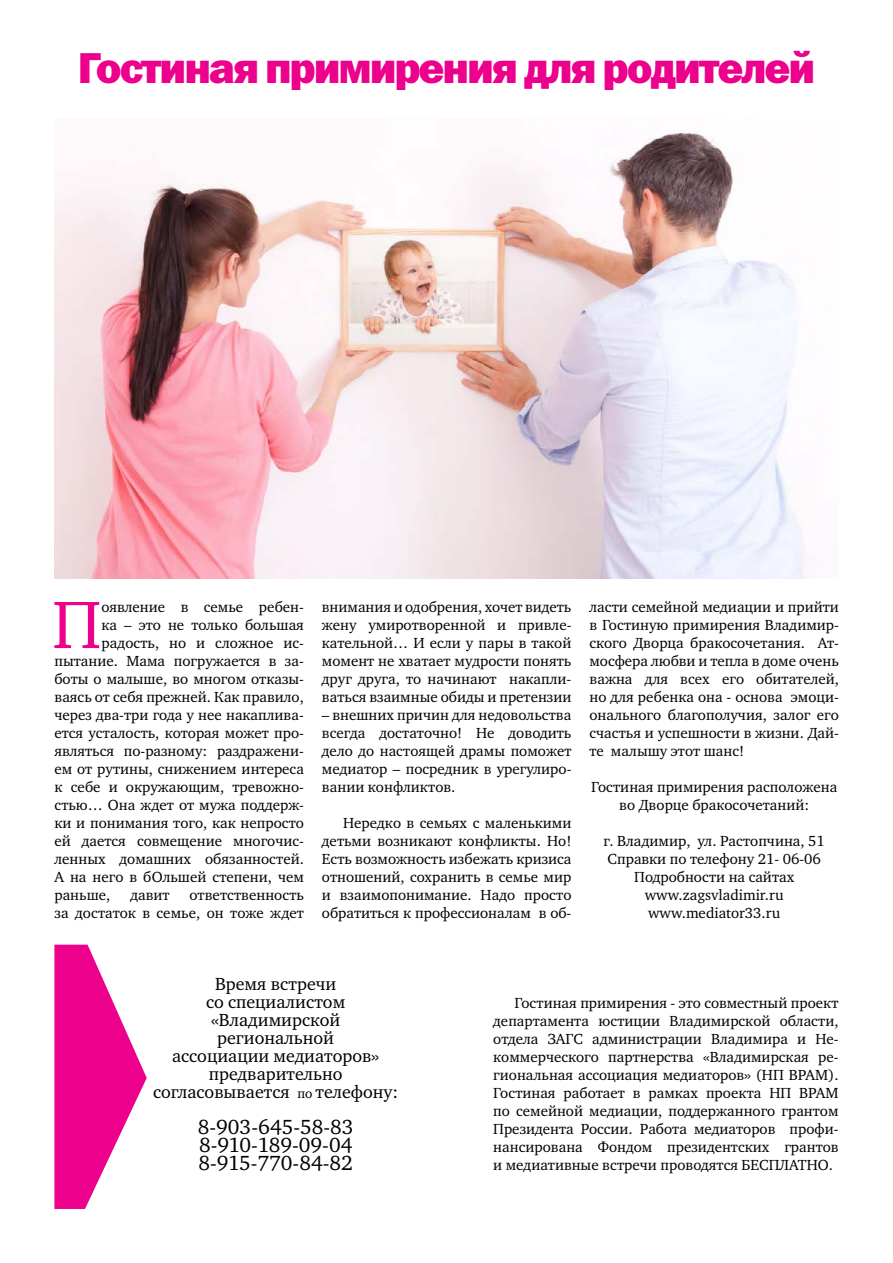
<style>
.page{position:relative;width:893px;height:1263px;background:#fff}
.page>*{position:absolute;margin:0;border:0;box-sizing:border-box;transform-origin:0 0}
.t1{font:68.7px "Charter ITC";color:#ec008c}
.t2{font:43.5px "Franklin Gothic Heavy C";letter-spacing:-.05em;color:#ec008c}
.t3{font:21px/18px "Charter ITC";color:#000;text-align:justify}
.t4{font:18px/18px "Charter ITC";color:#000;text-align:center}
.t5{font:15px/18px "Charter ITC";color:#000;text-align:justify}
.s1{font-size:13.5px}
</style>
<div class="page">
<img style="left:54px;top:131px;width:753px;height:447px">
<svg style="left:54px;top:944px;width:93px;height:265px"></svg>
<h2 class="t2" style="left:78px;top:43px;width:739px">Гостиная примирения для родителей</h2>
<h1 class="t1" style="left:52px;top:582px;width:51px">П</h1>
<p class="t5" style="left:101px;top:598px;width:204px">оявление в семье ребен-</p>
<p class="t5" style="left:101px;top:616px;width:204px">ка – это не только большая</p>
<p class="t5" style="left:101px;top:634px;width:204px">радость, но и сложное ис-</p>
<p class="t5" style="left:54px;top:652px;width:251px">пытание. Мама погружается в за-</p>
<p class="t5" style="left:54px;top:670px;width:251px">боты о малыше, во многом отказы-</p>
<p class="t5" style="left:54px;top:688px;width:251px">ваясь от себя прежней. Как правило,</p>
<p class="t5" style="left:54px;top:706px;width:251px">через два-три года у нее накаплива-</p>
<p class="t5" style="left:54px;top:724px;width:251px">ется усталость, которая может про-</p>
<p class="t5" style="left:54px;top:742px;width:251px">являться по-разному: раздражени-</p>
<p class="t5" style="left:54px;top:760px;width:251px">ем от рутины, снижением интереса</p>
<p class="t5" style="left:54px;top:778px;width:251px">к себе и окружающим, тревожно-</p>
<p class="t5" style="left:54px;top:796px;width:251px">стью… Она ждет от мужа поддерж-</p>
<p class="t5" style="left:54px;top:814px;width:251px">ки и понимания того, как непросто</p>
<p class="t5" style="left:54px;top:832px;width:251px">ей дается совмещение многочис-</p>
<p class="t5" style="left:54px;top:850px;width:251px">ленных домашних обязанностей.</p>
<p class="t5" style="left:54px;top:868px;width:251px">А на него в бОльшей степени, чем</p>
<p class="t5" style="left:54px;top:886px;width:57px">раньше,</p>
<p class="t5" style="left:130px;top:886px;width:41px">давит</p>
<p class="t5" style="left:54px;top:886px;width:251px;text-align:right">ответственность<br>за достаток в семье, он тоже ждет</p>
<p class="t5" style="left:322px;top:598px;width:251px">внимания и одобрения, хочет видеть жену умиротворенной и привле&shy;кательной… И если у пары в такой момент не хватает мудрости понять друг друга, то начинают накапли&shy;ваться взаимные обиды и претензии</p>
<p class="t5" style="left:322px;top:706px;width:251px">– внешних причин для недовольства всегда достаточно! Не доводить дело до настоящей драмы поможет медиатор – посредник в урегулиро&shy;вании конфликтов.</p>
<p class="t5" style="left:322px;top:814px;width:251px;text-indent:21px">Нередко в семьях с маленькими детьми возникают конфликты. Но!<br>Есть возможность избежать кризиса отношений, сохранить в семье мир и взаимопонимание. Надо просто обратиться к профессионалам в об-</p>
<p class="t5" style="left:589px;top:598px;width:251px">ласти семейной медиации и прийти в Гостиную примирения Владимир&shy;ского Дворца бракосочетания. Ат&shy;мосфера любви и тепла в доме очень важна для всех его обитателей, но для ребенка она - основа эмоци&shy;онального благополучия, залог его счастья и успешности в жизни. Дай&shy;те малышу этот шанс!</p>
<p class="t5" style="left:591px;top:778px;width:248px;text-align:center">Гостиная примирения расположена во Дворце бракосочетаний:</p>
<p class="t5" style="left:603px;top:832px;width:223px;text-align:center">г. Владимир, ул. Растопчина, 51<br>Справки по телефону 21- 06-06<br>Подробности на сайтах www.zagsvladimir.ru www.mediator33.ru</p>
<p class="t4" style="left:153px;top:975px;width:247px">Время встречи<br>со специалистом «Владимирской региональной<br>ассоциации медиаторов» предварительно согласовывается <span class="s1">по</span> телефону:</p>
<h3 class="t3" style="left:198px;top:1118px;width:157px">8-903-645-58-83<br>8-910-189-09-04<br>8-915-770-84-82</h3>
<p class="t5" style="left:493px;top:994px;width:347px;text-indent:21px">Гостиная примирения - это совместный проект департамента юстиции Владимирской области, отдела ЗАГС администрации Владимира и Не&shy;коммерческого партнерства «Владимирская ре&shy;гиональная ассоциация медиаторов» (НП ВРАМ).<br>Гостиная работает в рамках проекта НП ВРАМ по семейной медиации, поддержанного грантом Президента России. Работа медиаторов профи&shy;нансирована Фондом президентских грантов и медиативные встречи проводятся БЕСПЛАТНО.</p>
</div>
